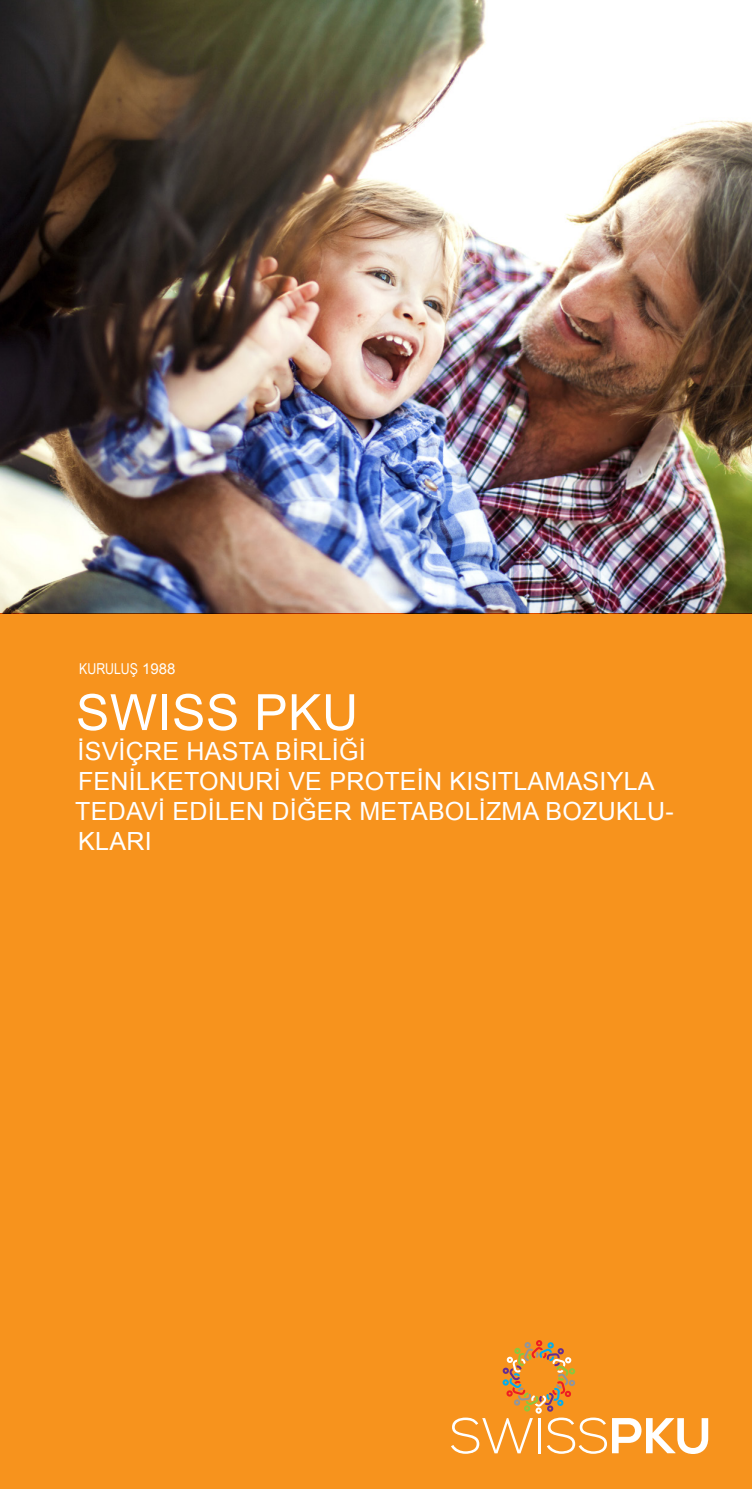
<style>
.page{position:relative;width:752px;height:1489px;background:#fff}
.page>*{position:absolute;margin:0;border:0;box-sizing:border-box;transform-origin:0 0}
.t1{font:300 50.25px "Nexa";color:#fff}
._1_title_orange{font:50px "Arial";letter-spacing:.01em;color:#fff}
._1_title_orange-2{font:25px/30px "Arial";letter-spacing:.01em;color:#fff}
._0_category{font:15px "Arial Narrow";color:#fff}
.s1{font-family:"Arial"}
.s2{font-weight:700}
</style>
<div class="page">
<div style="left:0;top:613px;width:751px;height:875px;background:#f7931d"></div>
<img style="left:0;top:0;width:751px;height:613px">
<svg style="left:502px;top:1340px;width:73px;height:73px"></svg>
<p class="_0_category" style="left:79px;top:657px;width:98px">KURULUŞ <span class="s1">1988</span></p>
<p class="_1_title_orange" style="left:76px;top:679px;width:283px">SWISS PKU</p>
<p class="_1_title_orange-2" style="left:77px;top:736px;width:289px">İSVİÇRE HASTA BİRLİĞİ</p>
<p class="_1_title_orange-2" style="left:75px;top:766px;width:599px">FENİLKETONURİ VE PROTEİN KISITLAMASIYLA<br>TEDAVİ EDİLEN DİĞER METABOLİZMA BOZUKLU-<br>KLARI</p>
<p class="t1" style="left:450px;top:1406px;width:263px">SWISS<span class="s2">PKU</span></p>
</div>
